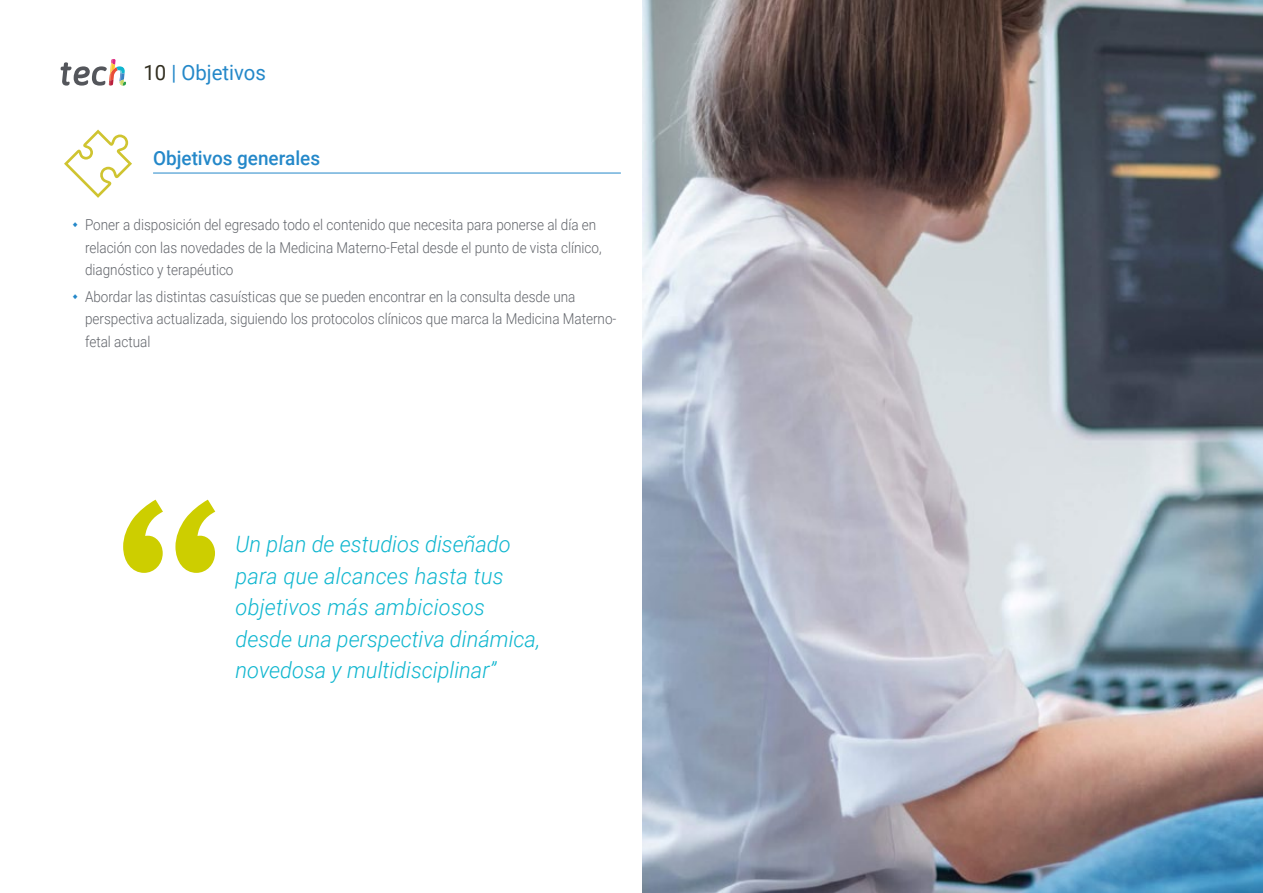
<style>
.page{position:relative;width:1263px;height:893px;background:#fff}
.page>*{position:absolute;margin:0;border:0;box-sizing:border-box;transform-origin:0 0}
.t1{font:italic 300 22.5px/31.5px "Roboto";color:#0fb6cf}
.t2{font:21px "Roboto";color:#2488c9}
.t3{font:500 19.5px "Roboto";color:#2488c9}
.t4{font:300 15px/22.5px "Roboto";color:#61646a;scale:.9 1}
.s1{color:#312e20}
</style>
<div class="page">
<hr style="left:153px;top:173px;width:468px;height:1px;background:#2488c9">
<svg style="left:64px;top:130px;width:68px;height:68px"></svg>
<svg style="left:61px;top:59px;width:65px;height:27px"></svg>
<svg style="left:123px;top:500px;width:92px;height:73px"></svg>
<img style="left:642px;top:0;width:621px;height:893px">
<h2 class="t2" style="left:144px;top:57px;width:124px"><span class="s1">10</span> | Objetivos</h2>
<h3 class="t3" style="left:153px;top:144px;width:169px">Objetivos generales</h3>
<p class="t4" style="left:85px;top:213px;width:575px">Poner a disposición del egresado todo el contenido que necesita para ponerse al día en relación con las novedades de la Medicina Materno-Fetal desde el punto de vista clínico, diagnóstico y terapéutico</p>
<p class="t4" style="left:85px;top:285px;width:592px">Abordar las distintas casuísticas que se pueden encontrar en la consulta desde una perspectiva actualizada, siguiendo los protocolos clínicos que marca la Medicina Materno&shy;fetal actual</p>
<h1 class="t1" style="left:235px;top:527px;width:306px">Un plan de estudios diseñado para que alcances hasta tus objetivos más ambiciosos desde una perspectiva dinámica, novedosa y multidisciplinar”</h1>
</div>
